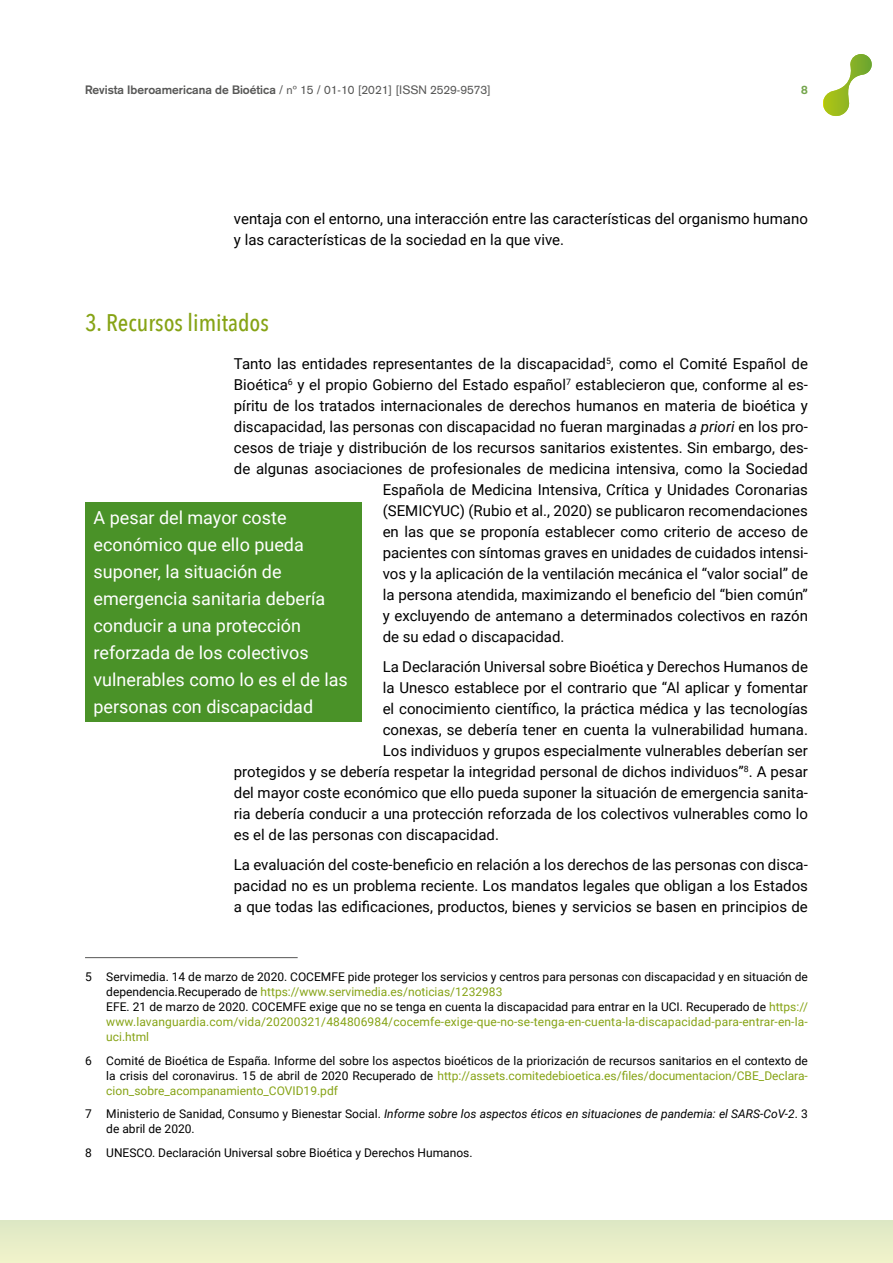
<style>
.page{position:relative;width:893px;height:1263px;background:#fff}
.page>*{position:absolute;margin:0;border:0;box-sizing:border-box;transform-origin:0 0}
.Heading_1{font:500 24px "Avenir Next Condensed";color:#86a315}
.Texto_entresacado{font:18px/27px "Roboto";color:#fff}
.LO-normal{font:15px/21px "Roboto";color:#000}
._4__Notas{font:12px/15px "Roboto";color:#000}
._4__Notas-2{font:12px/15px "Roboto";letter-spacing:.01em;color:#86a315;text-align:justify}
._4__Notas-3{font:italic 12px/15px "Roboto";color:#000}
.t1{font:12px "Akzidenz Grotesk";color:#575756}
.t2{font:700 12px "Akzidenz Grotesk";color:#74a54c}
.s1{font-weight:700}
.s2{font-style:italic}
.s3{color:#86a315}
.s4{color:#000}
.s5{font-style:normal}
</style>
<div class="page">
<div style="left:0;top:1220px;width:893px;height:43px;background:#e7edc8"></div>
<svg style="left:823px;top:54px;width:49px;height:62px"></svg>
<hr style="left:85px;top:957px;width:213px;height:1px;background:#575756">
<div style="left:85px;top:502px;width:276px;height:219px;background:#4a9228"></div>
<p class="t1" style="left:85px;top:83px;width:407px"><span class="s1">Revista Iberoamericana de Bioética</span> / nº 15 / 01-10 [2021] [ISSN 2529-9573]</p>
<p class="t2" style="left:801px;top:83px;width:8px">8</p>
<p class="LO-normal" style="left:234px;top:207px;width:576px">ventaja con el entorno, una interacción entre las características del organismo humano y las características de la sociedad en la que vive.</p>
<p class="Heading_1" style="left:85px;top:308px;width:185px">3. Recursos limitados</p>
<p class="LO-normal" style="left:234px;top:353px;width:576px">Tanto las entidades representantes de la discapacidad<sup>5</sup>, como el Comité Español de</p>
<p class="LO-normal" style="left:234px;top:374px;width:576px">Bioética<sup>6</sup> y el propio Gobierno del Estado español<sup>7</sup> establecieron que, conforme al es-</p>
<p class="LO-normal" style="left:234px;top:395px;width:576px">píritu de los tratados internacionales de derechos humanos en materia de bioética y</p>
<p class="LO-normal" style="left:234px;top:416px;width:576px">discapacidad, las personas con discapacidad no fueran marginadas <span class="s2">a priori</span> en los pro-</p>
<p class="LO-normal" style="left:234px;top:437px;width:576px">cesos de triaje y distribución de los recursos sanitarios existentes. Sin embargo, des-</p>
<p class="LO-normal" style="left:234px;top:458px;width:576px">de algunas asociaciones de profesionales de medicina intensiva, como la Sociedad</p>
<p class="LO-normal" style="left:383px;top:479px;width:427px">Española de Medicina Intensiva, Crítica y Unidades Coronarias</p>
<p class="LO-normal" style="left:383px;top:500px;width:427px">(SEMICYUC) (Rubio et al., 2020) se publicaron recomendaciones</p>
<p class="LO-normal" style="left:383px;top:521px;width:427px">en las que se proponía establecer como criterio de acceso de</p>
<p class="LO-normal" style="left:383px;top:542px;width:427px">pacientes con síntomas graves en unidades de cuidados intensi-</p>
<p class="LO-normal" style="left:383px;top:563px;width:427px">vos y la aplicación de la ventilación mecánica el “valor social” de</p>
<p class="LO-normal" style="left:383px;top:584px;width:427px">la persona atendida, maximizando el beneficio del “bien común”</p>
<p class="LO-normal" style="left:383px;top:605px;width:427px">y excluyendo de antemano a determinados colectivos en razón</p>
<p class="LO-normal" style="left:383px;top:626px;width:183px">de su edad o discapacidad.</p>
<p class="LO-normal" style="left:383px;top:656px;width:427px">La Declaración Universal sobre Bioética y Derechos Humanos de</p>
<p class="LO-normal" style="left:383px;top:677px;width:427px">la Unesco establece por el contrario que “Al aplicar y fomentar</p>
<p class="LO-normal" style="left:383px;top:698px;width:427px">el conocimiento científico, la práctica médica y las tecnologías</p>
<p class="LO-normal" style="left:383px;top:719px;width:427px">conexas, se debería tener en cuenta la vulnerabilidad humana.</p>
<p class="LO-normal" style="left:383px;top:740px;width:427px">Los individuos y grupos especialmente vulnerables deberían ser</p>
<p class="LO-normal" style="left:234px;top:761px;width:576px">protegidos y se debería respetar la integridad personal de dichos individuos”<sup>8</sup>. A pesar</p>
<p class="LO-normal" style="left:234px;top:782px;width:576px">del mayor coste económico que ello pueda suponer la situación de emergencia sanita-</p>
<p class="LO-normal" style="left:234px;top:803px;width:576px">ria debería conducir a una protección reforzada de los colectivos vulnerables como lo</p>
<p class="LO-normal" style="left:234px;top:824px;width:267px">es el de las personas con discapacidad.</p>
<p class="LO-normal" style="left:234px;top:853px;width:576px;text-align:justify">La evaluación del coste-beneficio en relación a los derechos de las personas con disca&shy;pacidad no es un problema reciente. Los mandatos legales que obligan a los Estados a que todas las edificaciones, productos, bienes y servicios se basen en principios de</p>
<p class="Texto_entresacado" style="left:94px;top:503px;width:256px">A pesar del mayor coste económico que ello pueda suponer, la situación de emergencia sanitaria debería conducir a una protección reforzada de los colectivos vulnerables como lo es el de las personas con discapacidad</p>
<p class="_4__Notas" style="left:106px;top:969px;width:703px;text-indent:-21px">5 Servimedia. 14 de marzo de 2020. COCEMFE pide proteger los servicios y centros para personas con discapacidad y en situación de dependencia.Recuperado de <span class="s3">https://www.servimedia.es/noticias/1232983</span></p>
<p class="_4__Notas-2" style="left:106px;top:999px;width:703px"><span class="s4">EFE. 21 de marzo de 2020. COCEMFE exige que no se tenga en cuenta la discapacidad para entrar en la UCI. Recuperado de</span> https:// www.lavanguardia.com/vida/20200321/484806984/cocemfe-exige-que-no-se-tenga-en-cuenta-la-discapacidad-para-entrar-en-la&shy;uci.html</p>
<p class="_4__Notas" style="left:106px;top:1052px;width:703px;text-align:justify;text-indent:-21px">6 Comité de Bioética de España. Informe del sobre los aspectos bioéticos de la priorización de recursos sanitarios en el contexto de la crisis del coronavirus. 15 de abril de 2020 Recuperado de <span class="s3">http://assets.comitedebioetica.es/files/documentacion/CBE_Declara&shy;cion_sobre_acompanamiento_COVID19.pdf</span></p>
<p class="_4__Notas-3" style="left:106px;top:1106px;width:703px;text-indent:-21px"><span class="s5">7 Ministerio de Sanidad, Consumo y Bienestar Social.</span> Informe sobre los aspectos éticos en situaciones de pandemia: el SARS-CoV-2<span class="s5">. 3 de abril de 2020.</span></p>
<p class="_4__Notas" style="left:85px;top:1144px;width:389px">8 UNESCO. Declaración Universal sobre Bioética y Derechos Humanos.</p>
</div>
